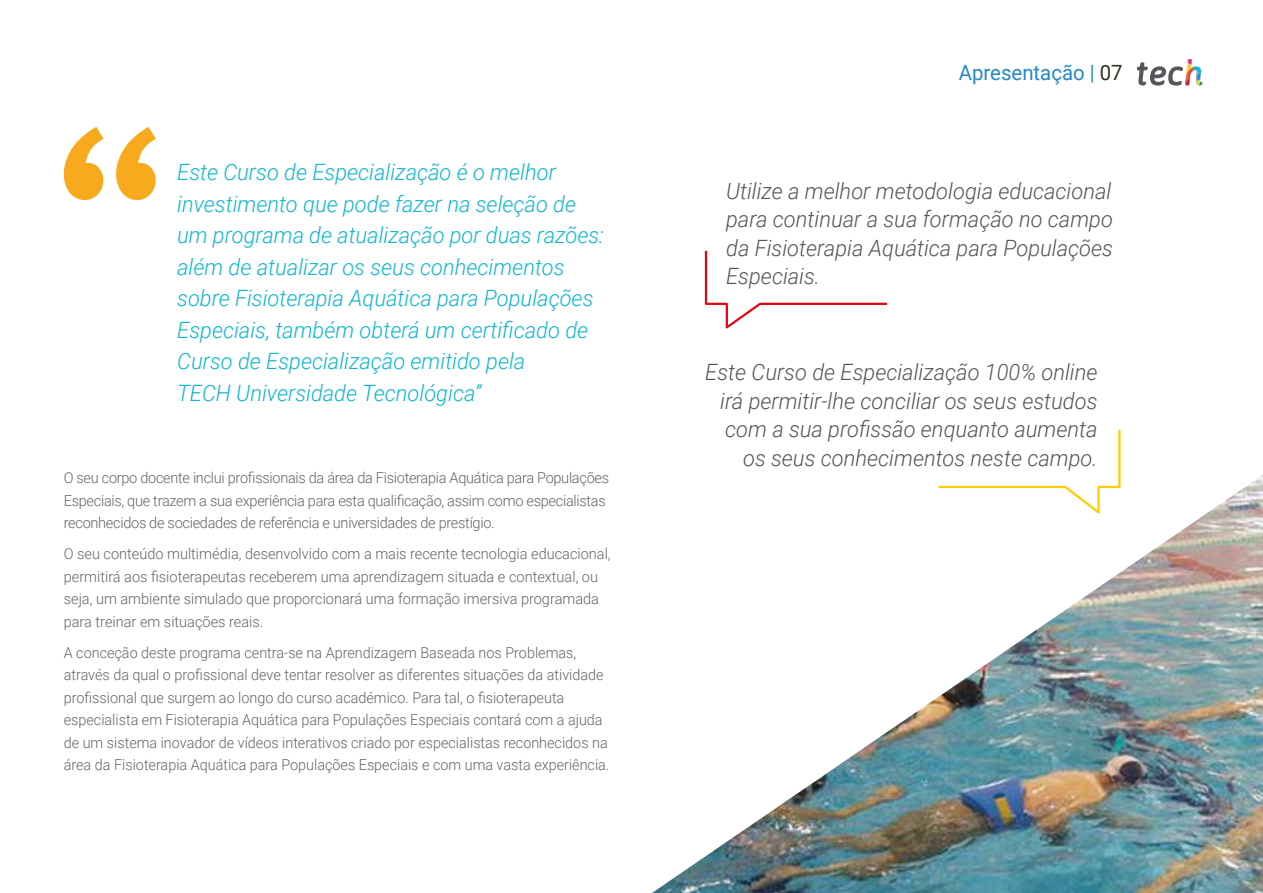
<style>
.page{position:relative;width:1263px;height:893px;background:#fff}
.page>*{position:absolute;margin:0;border:0;box-sizing:border-box;transform-origin:0 0}
.t1{font:italic 300 22.5px/31.5px "Roboto";color:#0fb6cf}
.t2{font:italic 300 22.5px/28.5px "Roboto";color:#52555b;text-align:right}
.t3{font:21px "Roboto";color:#2488c9}
.t4{font:300 15px/22.5px "Roboto";color:#61646a;scale:.96 1}
.t5{font:300 15px/22.5px "Roboto";color:#61646a}
.t6{font:300 15px/22.5px "Roboto";letter-spacing:-.02em;color:#61646a}
.s1{color:#312e20}
</style>
<div class="page">
<svg style="left:64px;top:127px;width:92px;height:73px"></svg>
<svg style="left:1118px;top:429px;width:3px;height:46px"></svg>
<svg style="left:704px;top:250px;width:183px;height:79px"></svg>
<img style="left:652px;top:475px;width:611px;height:418px">
<svg style="left:1137px;top:59px;width:65px;height:27px"></svg>
<p class="t1" style="left:177px;top:156px;width:428px">Este Curso de Especialização é o melhor investimento que pode fazer na seleção de um programa de atualização por duas razões: além de atualizar os seus conhecimentos sobre Fisioterapia Aquática para Populações Especiais, também obterá um certificado de Curso de Especialização emitido pela<br>TECH Universidade Tecnológica”</p>
<p class="t6" style="left:64px;top:466px;width:547px">O seu corpo docente inclui profissionais da área da Fisioterapia Aquática para Populações<br>Especiais, que trazem a sua experiência para esta qualificação, assim como especialistas reconhecidos de sociedades de referência e universidades de prestígio.</p>
<p class="t5" style="left:64px;top:542px;width:548px">O seu conteúdo multimédia, desenvolvido com a mais recente tecnologia educacional, permitirá aos fisioterapeutas receberem uma aprendizagem situada e contextual, ou seja, um ambiente simulado que proporcionará uma formação imersiva programada para treinar em situações reais.</p>
<p class="t4" style="left:64px;top:641px;width:570px">A conceção deste programa centra-se na Aprendizagem Baseada nos Problemas, através da qual o profissional deve tentar resolver as diferentes situações da atividade profissional que surgem ao longo do curso académico. Para tal, o fisioterapeuta especialista em Fisioterapia Aquática para Populações Especiais contará com a ajuda de um sistema inovador de vídeos interativos criado por especialistas reconhecidos na área da Fisioterapia Aquática para Populações Especiais e com uma vasta experiência.</p>
<h2 class="t3" style="left:959px;top:57px;width:165px">Apresentação | <span class="s1">07</span></h2>
<h1 class="t2" style="left:726px;top:176px;width:388px;text-align:justify">Utilize a melhor metodologia educacional para continuar a sua formação no campo da Fisioterapia Aquática para Populações Especiais.</h1>
<h1 class="t2" style="left:705px;top:357px;width:394px">Este Curso de Especialização 100% online irá permitir-lhe conciliar os seus estudos com a sua profissão enquanto aumenta os seus conhecimentos neste campo.</h1>
</div>
